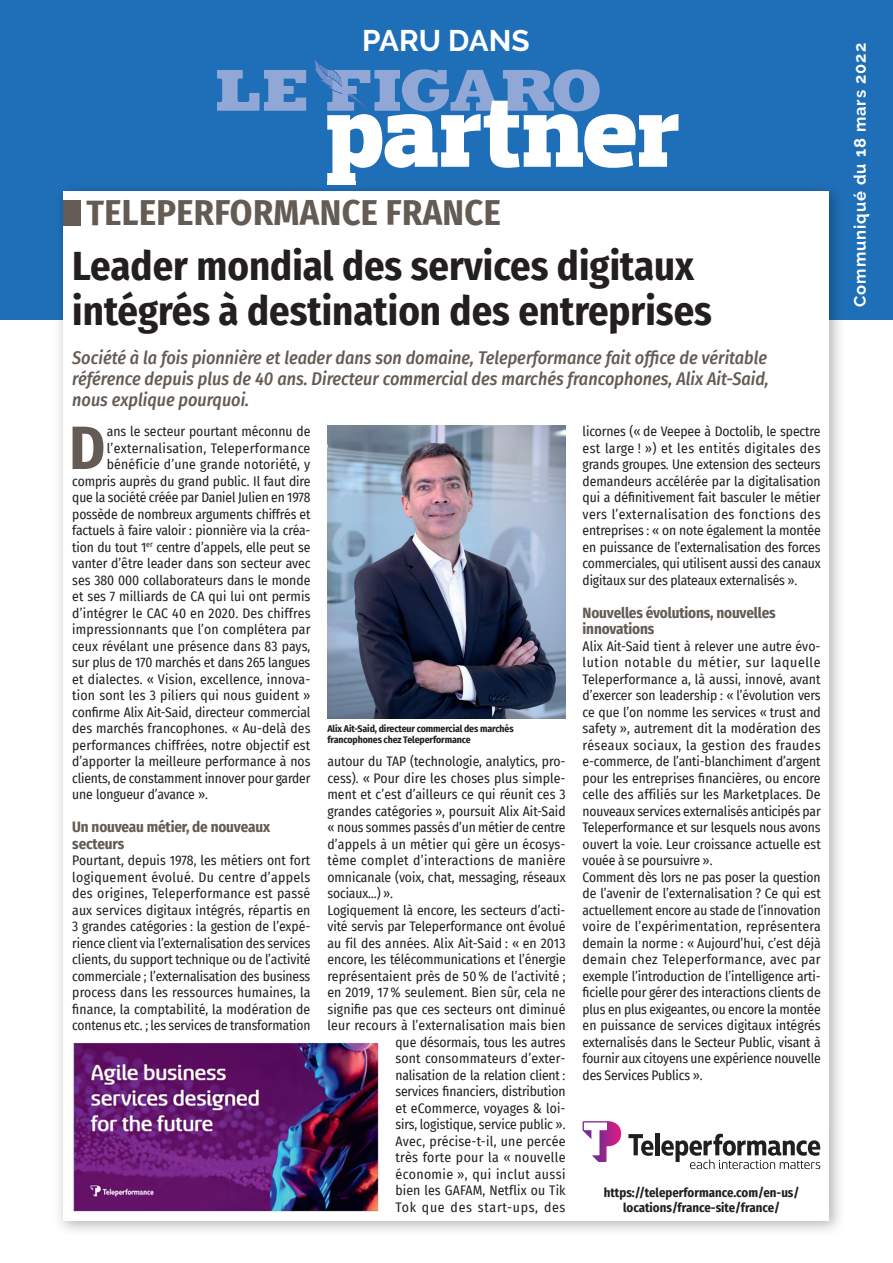
<style>
.page{position:relative;width:893px;height:1263px;background:#fff}
.page>*{position:absolute;margin:0;border:0;box-sizing:border-box;transform-origin:0 0}
.t1{font:700 61.05px "Fira Sans Condensed";color:#645b54}
.t2{font:700 40.5px/45px "Fira Sans Condensed";color:#231f20}
.t3{font:700 36px "Fira Sans Condensed";letter-spacing:.01em;color:#645b54}
.t4{font:700 29.7px "Raleway";color:#fff}
.t5{font:italic 500 18px/21px "Fira Sans Condensed";color:#645b54;text-align:justify}
.t6{font:700 16.5px "Raleway";letter-spacing:.06em;color:#fff}
.t7{font:700 15px/16.5px "Fira Sans Condensed";letter-spacing:-.01em;color:#645b54}
.t8{font:13.5px/16.5px "Fira Sans Condensed";letter-spacing:-.005em;color:#231f20;text-align:justify}
.t9{font:13.5px "Fira Sans Condensed";letter-spacing:.015em;color:#231f20}
.t10{font:13.5px "Fira Sans Condensed";letter-spacing:.025em;color:#231f20}
.t11{font:13.5px "Fira Sans Condensed";letter-spacing:.02em;color:#231f20}
.t12{font:13.5px "Fira Sans Condensed";letter-spacing:.03em;color:#231f20}
.t13{font:13.5px "Fira Sans Condensed";letter-spacing:.05em;color:#231f20}
.t14{font:700 12.75px/15px "Fira Sans Condensed";color:#231f20;text-align:center}
.t15{font:700 9.75px/11.7px "Fira Sans Condensed";letter-spacing:-.01em;color:#231f20}
</style>
<div class="page">
<div style="left:0;top:0;width:893px;height:319px;background:#1f6fb8"></div>
<svg style="left:217px;top:70px;width:89px;height:41px"></svg>
<svg style="left:314px;top:59px;width:364px;height:122px"></svg>
<img style="left:54px;top:181px;width:791px;height:1050px">
<img style="left:327px;top:181px;width:28px;height:4px">
<div style="left:64px;top:191px;width:765px;height:1029px;background:#fff"></div>
<div style="left:64px;top:200px;width:17px;height:25px;background:#645b54"></div>
<svg style="left:628px;top:1134px;width:26px;height:22px"></svg>
<hr style="left:655px;top:1133px;width:4px;height:22px;background:#211e1e">
<svg style="left:661px;top:1134px;width:160px;height:35px"></svg>
<svg style="left:583px;top:1121px;width:38px;height:41px"></svg>
<img style="left:327px;top:426px;width:239px;height:292px">
<img style="left:73px;top:1042px;width:305px;height:170px">
<h3 class="t4" style="left:362px;top:24px;width:169px">PARU DANS</h3>
<h3 class="t3" style="left:86px;top:182px;width:416px">TELEPERFORMANCE FRANCE</h3>
<h2 class="t2" style="left:72px;top:241px;width:641px">Leader mondial des services digitaux intégrés à destination des entreprises</h2>
<h3 class="t5" style="left:72px;top:347px;width:698px">Société à la fois pionnière et leader dans son domaine, Teleperformance fait office de véritable référence depuis plus de 40 ans. Directeur commercial des marchés francophones, Alix Ait-Said, nous explique pourquoi.</h3>
<h1 class="t1" style="left:69px;top:397px;width:38px">D</h1>
<p class="t8" style="left:107px;top:423px;width:205px">ans le secteur pourtant méconnu de</p>
<p class="t10" style="left:107px;top:438px;width:205px">l’externalisation, Teleperformance</p>
<p class="t8" style="left:107px;top:456px;width:205px">bénéficie d’une grande notoriété, y</p>
<p class="t8" style="left:72px;top:472px;width:240px">compris auprès du grand public. Il faut dire</p>
<p class="t8" style="left:72px;top:489px;width:240px">que la société créée par Daniel Julien en 1978</p>
<p class="t8" style="left:72px;top:505px;width:240px">possède de nombreux arguments chiffrés et</p>
<p class="t8" style="left:72px;top:522px;width:240px">factuels à faire valoir : pionnière via la créa-</p>
<p class="t8" style="left:72px;top:538px;width:240px">tion du tout 1<sup>er</sup> centre d’appels, elle peut se</p>
<p class="t8" style="left:72px;top:555px;width:240px">vanter d’être leader dans son secteur avec</p>
<p class="t8" style="left:72px;top:571px;width:240px">ses 380 000 collaborateurs dans le monde</p>
<p class="t8" style="left:72px;top:588px;width:240px">et ses 7 milliards de CA qui lui ont permis</p>
<p class="t8" style="left:72px;top:604px;width:240px">d’intégrer le CAC 40 en 2020. Des chiffres</p>
<p class="t8" style="left:72px;top:621px;width:240px">impressionnants que l’on complétera par</p>
<p class="t8" style="left:72px;top:637px;width:240px">ceux révélant une présence dans 83 pays,</p>
<p class="t8" style="left:72px;top:654px;width:240px">sur plus de 170 marchés et dans 265 langues</p>
<p class="t8" style="left:72px;top:670px;width:240px">et dialectes. « Vision, excellence, innova-</p>
<p class="t9" style="left:72px;top:685px;width:240px">tion sont les 3 piliers qui nous guident »</p>
<p class="t8" style="left:72px;top:703px;width:240px">confirme Alix Ait-Said, directeur commercial</p>
<p class="t8" style="left:72px;top:720px;width:240px">des marchés francophones. « Au-delà des</p>
<p class="t8" style="left:72px;top:736px;width:239px">performances chiffrées, notre objectif est</p>
<p class="t8" style="left:72px;top:753px;width:240px">d’apporter la meilleure performance à nos</p>
<p class="t8" style="left:72px;top:769px;width:240px">clients, de constamment innover pour garder</p>
<p class="t8" style="left:72px;top:786px;width:137px">une longueur d’avance ».</p>
<p class="t7" style="left:72px;top:817px;width:199px">Un nouveau métier, de nouveaux secteurs</p>
<p class="t8" style="left:72px;top:852px;width:240px">Pourtant, depuis 1978, les métiers ont fort logiquement évolué. Du centre d’appels des origines, Teleperformance est passé aux services digitaux intégrés, répartis en 3 grandes catégories : la gestion de l’expé&shy;rience client via l’externalisation des services clients, du support technique ou de l’activité commerciale ; l’externalisation des business process dans les ressources humaines, la finance, la comptabilité, la modération de contenus etc. ; les services de transformation</p>
<p class="t15" style="left:327px;top:722px;width:188px">Alix Ait-Said, directeur commercial des marchés francophones chez Teleperformance</p>
<p class="t8" style="left:327px;top:753px;width:240px">autour du TAP (technologie, analytics, pro-</p>
<p class="t8" style="left:327px;top:769px;width:240px">cess). « Pour dire les choses plus simple-</p>
<p class="t8" style="left:327px;top:786px;width:240px">ment et c’est d’ailleurs ce qui réunit ces 3</p>
<p class="t8" style="left:327px;top:802px;width:240px">grandes catégories », poursuit Alix Ait-Said</p>
<p class="t8" style="left:327px;top:819px;width:240px">« nous sommes passés d’un métier de centre</p>
<p class="t9" style="left:327px;top:834px;width:240px">d’appels à un métier qui gère un écosys-</p>
<p class="t11" style="left:327px;top:850px;width:240px">tème complet d’interactions de manière</p>
<p class="t8" style="left:327px;top:868px;width:240px">omnicanale (voix, chat, messaging, réseaux</p>
<p class="t8" style="left:327px;top:885px;width:67px">sociaux…) ».</p>
<p class="t8" style="left:327px;top:901px;width:240px">Logiquement là encore, les secteurs d’acti-</p>
<p class="t8" style="left:327px;top:918px;width:239px">vité servis par Teleperformance ont évolué</p>
<p class="t8" style="left:327px;top:934px;width:240px">au fil des années. Alix Ait-Said : « en 2013</p>
<p class="t8" style="left:327px;top:951px;width:240px">encore, les télécommunications et l’énergie</p>
<p class="t8" style="left:327px;top:967px;width:240px">représentaient près de 50 % de l’activité ;</p>
<p class="t8" style="left:327px;top:984px;width:240px">en 2019, 17 % seulement. Bien sûr, cela ne</p>
<p class="t8" style="left:327px;top:1000px;width:240px">signifie pas que ces secteurs ont diminué</p>
<p class="t9" style="left:327px;top:1015px;width:240px">leur recours à l’externalisation mais bien</p>
<p class="t8" style="left:395px;top:1033px;width:172px">que désormais, tous les autres</p>
<p class="t9" style="left:395px;top:1048px;width:172px">sont consommateurs d’exter-</p>
<p class="t8" style="left:395px;top:1066px;width:172px">nalisation de la relation client :</p>
<p class="t8" style="left:395px;top:1083px;width:172px">services financiers, distribution</p>
<p class="t8" style="left:395px;top:1099px;width:172px">et eCommerce, voyages &amp; loi-</p>
<p class="t8" style="left:395px;top:1116px;width:172px">sirs, logistique, service public ».</p>
<p class="t9" style="left:395px;top:1131px;width:171px">Avec, précise-t-il, une percée</p>
<p class="t10" style="left:395px;top:1147px;width:172px">très forte pour la « nouvelle</p>
<p class="t12" style="left:395px;top:1164px;width:172px">économie », qui inclut aussi</p>
<p class="t8" style="left:395px;top:1182px;width:172px">bien les GAFAM, Netflix ou Tik</p>
<p class="t13" style="left:395px;top:1197px;width:172px">Tok que des start-ups, des</p>
<p class="t8" style="left:583px;top:423px;width:240px">licornes (« de Veepee à Doctolib, le spectre est large ! ») et les entités digitales des grands groupes. Une extension des secteurs demandeurs accélérée par la digitalisation qui a définitivement fait basculer le métier vers l’externalisation des fonctions des entreprises : « on note également la montée en puissance de l’externalisation des forces commerciales, qui utilisent aussi des canaux digitaux sur des plateaux externalisés ».</p>
<p class="t7" style="left:583px;top:603px;width:195px">Nouvelles évolutions, nouvelles innovations</p>
<p class="t8" style="left:583px;top:637px;width:240px;text-align:left">Alix Ait-Said tient à relever une autre évo&shy;lution notable du métier, sur laquelle Teleperformance a, là aussi, innové, avant d’exercer son leadership : « l’évolution vers ce que l’on nomme les services « trust and safety », autrement dit la modération des réseaux sociaux, la gestion des fraudes e-commerce, de l’anti-blanchiment d’argent pour les entreprises financières, ou encore celle des affiliés sur les Marketplaces. De nouveaux services externalisés anticipés par Teleperformance et sur lesquels nous avons ouvert la voie. Leur croissance actuelle est vouée à se poursuivre ».<br>Comment dès lors ne pas poser la question de l’avenir de l’externalisation ? Ce qui est actuellement encore au stade de l’innovation voire de l’expérimentation, représentera demain la norme : « Aujourd’hui, c’est déjà demain chez Teleperformance, avec par exemple l’introduction de l’intelligence arti&shy;ficielle pour gérer des interactions clients de plus en plus exigeantes, ou encore la montée en puissance de services digitaux intégrés externalisés dans le Secteur Public, visant à fournir aux citoyens une expérience nouvelle des Services Publics ».</p>
<p class="t14" style="left:604px;top:1184px;width:197px">https://teleperformance.com/en-us/ locations/france-site/france/</p>
<p class="t6" style="left:851px;top:307px;width:265px;rotate:-90deg">Communiqué du 18 mars 2022</p>
</div>
